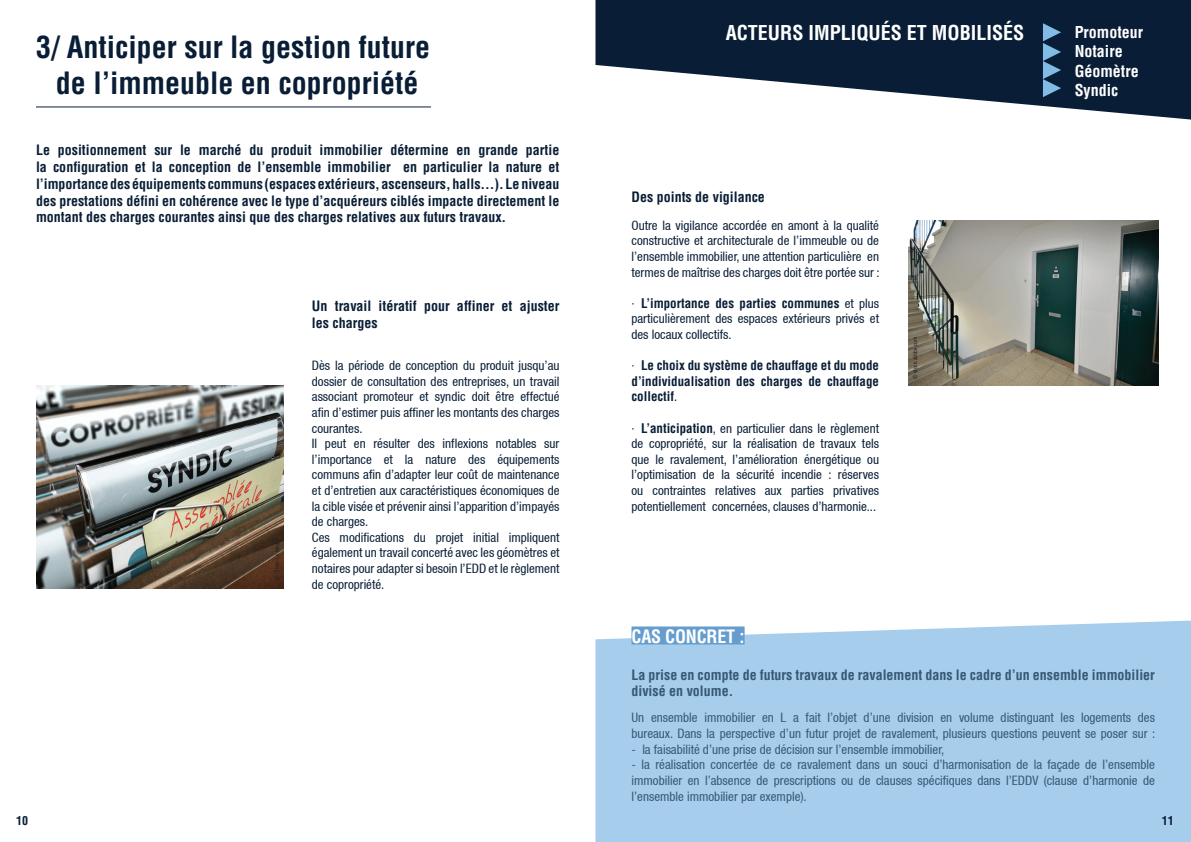
<style>
.page{position:relative;width:1191px;height:842px;background:#fff}
.page>*{position:absolute;margin:0;border:0;box-sizing:border-box;transform-origin:0 0}
.t1{font:700 condensed 30px/36px "Helvetica LT Std";color:#091e36;text-align:center}
.t2{font:700 condensed 20px "Helvetica LT Std";color:#fff}
.t3{font:700 condensed 18px "Helvetica LT Std";letter-spacing:-.01em;color:#fff}
.t4{font:700 condensed 16px/19.6px "Helvetica LT Std";color:#fff}
.t5{font:700 condensed 14px/16.8px "Helvetica LT Std";color:#091e36;text-align:justify}
.t6{font:700 condensed 14px/16.8px "Helvetica LT Std";color:#355874}
.t7{font:condensed 13px/15.6px "Helvetica 57";color:#091e36}
.t8{font:condensed 13px/15.6px "Helvetica 57";color:#355874}
.t9{font:700 condensed 13px/15.6px "Helvetica LT Std";color:#091e36;text-align:justify}
.t10{font:700 condensed 12px "Helvetica LT Std";color:#091e36}
.t11{font:condensed 5.5px "Helvetica LT Std";color:#231f20}
.s1{font-family:"Helvetica 57";font-weight:400}
.s2{font-family:"Helvetica LT Std";font-weight:700}
</style>
<div class="page">
<hr style="left:36px;top:106px;width:395px;height:1px;background:#091e36">
<img style="left:36px;top:385px;width:247px;height:203px">
<img style="left:909px;top:220px;width:249px;height:165px">
<svg style="left:595px;top:0;width:596px;height:120px;fill:#091e36"></svg>
<svg style="left:1043px;top:23px;width:18px;height:74px"></svg>
<div style="left:595px;top:621px;width:596px;height:221px;background:#a6cdec"></div>
<div style="left:631px;top:626px;width:113px;height:18px;background:#659dce"></div>
<h1 class="t1" style="left:36px;top:28px;width:396px">3/ Anticiper sur la gestion future de l’immeuble en copropriété</h1>
<p class="t5" style="left:36px;top:142px;width:525px">Le positionnement sur le marché du produit immobilier détermine en grande partie la configuration et la conception de l’ensemble immobilier en particulier la nature et l’importance des équipements communs (espaces extérieurs, ascenseurs, halls…). Le niveau des prestations défini en cohérence avec le type d’acquéreurs ciblés impacte directement le montant des charges courantes ainsi que des charges relatives aux futurs travaux.</p>
<p class="t11" style="left:273px;top:580px;width:40px;rotate:-90deg">© Olivier Le Moal</p>
<p class="t5" style="left:312px;top:298px;width:249px">Un travail itératif pour affiner et ajuster les charges</p>
<p class="t7" style="left:312px;top:358px;width:249px">Dès la période de conception du produit jusqu’au dossier de consultation des entreprises, un travail associant promoteur et syndic doit être effectué afin d’estimer puis affiner les montants des charges courantes.<br>Il peut en résulter des inflexions notables sur l’importance et la nature des équipements communs afin d’adapter leur coût de maintenance et d’entretien aux caractéristiques économiques de la cible visée et prévenir ainsi l’apparition d’impayés de charges.<br>Ces modifications du projet initial impliquent également un travail concerté avec les géomètres et notaires pour adapter si besoin l’EDD et le règlement de copropriété.</p>
<h2 class="t2" style="left:725px;top:20px;width:300px">ACTEURS IMPLIQUÉS ET MOBILISÉS</h2>
<p class="t4" style="left:1074px;top:22px;width:70px">Promoteur<br>Notaire<br>Géomètre<br>Syndic</p>
<p class="t5" style="left:631px;top:188px;width:135px">Des points de vigilance</p>
<p class="t7" style="left:631px;top:217px;width:249px;text-align:justify">Outre la vigilance accordée en amont à la qualité constructive et architecturale de l’immeuble ou de l’ensemble immobilier, une attention particulière en termes de maîtrise des charges doit être portée sur :</p>
<p class="t9" style="left:631px;top:295px;width:249px"><span class="s1">·</span> L’importance des parties communes <span class="s1">et plus</span></p>
<p class="t7" style="left:631px;top:311px;width:249px">particulièrement des espaces extérieurs privés et des locaux collectifs.</p>
<p class="t9" style="left:631px;top:358px;width:249px"><span class="s1">·</span> Le choix du système de chauffage et du mode d’individualisation des charges de chauffage collectif<span class="s1">.</span></p>
<p class="t7" style="left:631px;top:420px;width:249px;text-align:justify">· <span class="s2">L’anticipation</span>, en particulier dans le règlement de copropriété, sur la réalisation de travaux tels que le ravalement, l’amélioration énergétique ou l’optimisation de la sécurité incendie : réserves ou contraintes relatives aux parties privatives potentiellement concernées, clauses d’harmonie...</p>
<p class="t11" style="left:911px;top:379px;width:44px;rotate:-90deg">© stock.adobe.com</p>
<h3 class="t3" style="left:631px;top:625px;width:114px">CAS CONCRET :</h3>
<p class="t6" style="left:631px;top:666px;width:525px">La prise en compte de futurs travaux de ravalement dans le cadre d’un ensemble immobilier divisé en volume.</p>
<p class="t8" style="left:631px;top:710px;width:525px">Un ensemble immobilier en L a fait l’objet d’une division en volume distinguant les logements des bureaux. Dans la perspective d’un futur projet de ravalement, plusieurs questions peuvent se poser sur :</p>
<p class="t8" style="left:631px;top:741px;width:314px">- la faisabilité d’une prise de décision sur l’ensemble immobilier,</p>
<p class="t8" style="left:631px;top:757px;width:525px;text-align:justify">- la réalisation concertée de ce ravalement dans un souci d’harmonisation de la façade de l’ensemble immobilier en l’absence de prescriptions ou de clauses spécifiques dans l’EDDV (clause d’harmonie de l’ensemble immobilier par exemple).</p>
<p class="t10" style="left:16px;top:813px;width:13px">10</p>
<p class="t10" style="left:1162px;top:813px;width:13px">11</p>
</div>
